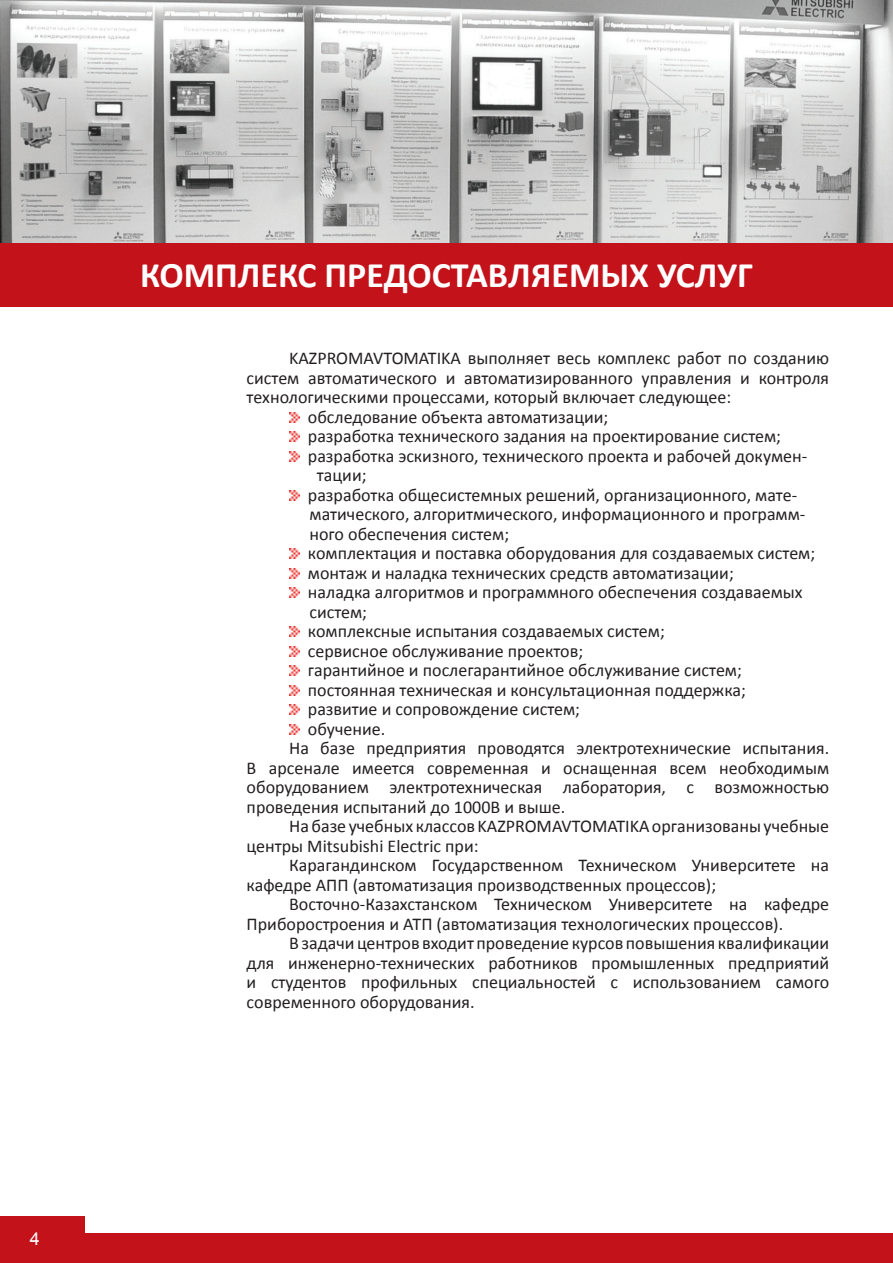
<style>
.page{position:relative;width:893px;height:1263px;background:#fff}
.page>*{position:absolute;margin:0;border:0;box-sizing:border-box;transform-origin:0 0}
.t1{font:700 36px "Calibri";color:#fff}
.t2{font:18px "Calibri";color:#231f20}
.t3{font:18px "Arial";color:#fff}
</style>
<div class="page">
<div style="left:0;top:1233px;width:893px;height:30px;background:#c4121a"></div>
<div style="left:0;top:1216px;width:85px;height:47px;background:#c4121a"></div>
<svg style="left:290px;top:412px;width:10px;height:10px"></svg>
<svg style="left:290px;top:432px;width:10px;height:9px"></svg>
<svg style="left:290px;top:451px;width:10px;height:10px"></svg>
<svg style="left:290px;top:490px;width:10px;height:10px"></svg>
<svg style="left:290px;top:549px;width:10px;height:9px"></svg>
<svg style="left:290px;top:568px;width:10px;height:10px"></svg>
<svg style="left:290px;top:588px;width:10px;height:9px"></svg>
<svg style="left:290px;top:627px;width:10px;height:9px"></svg>
<svg style="left:290px;top:646px;width:10px;height:10px"></svg>
<svg style="left:290px;top:666px;width:10px;height:9px"></svg>
<svg style="left:290px;top:685px;width:10px;height:10px"></svg>
<svg style="left:290px;top:705px;width:10px;height:9px"></svg>
<svg style="left:290px;top:724px;width:10px;height:10px"></svg>
<img style="left:0;top:0;width:893px;height:243px">
<div style="left:0;top:243px;width:893px;height:64px;background:#c4121a"></div>
<p class="t3" style="left:30px;top:1227px;width:12px">4</p>
<h1 class="t1" style="left:140px;top:252px;width:614px">КОМПЛЕКС ПРЕДОСТАВЛЯЕМЫХ УСЛУГ</h1>
<p class="t2" style="left:289px;top:347px;width:542px">KAZPROMAVTOMATIKA выполняет весь комплекс работ по созданию</p>
<p class="t2" style="left:247px;top:366px;width:584px">систем автоматического и автоматизированного управления и контроля</p>
<p class="t2" style="left:247px;top:386px;width:486px">технологическими процессами, который включает следующее:</p>
<p class="t2" style="left:308px;top:405px;width:302px">обследование объекта автоматизации;</p>
<p class="t2" style="left:308px;top:425px;width:475px">разработка технического задания на проектирование систем;</p>
<p class="t2" style="left:308px;top:444px;width:501px">разработка эскизного, технического проекта и рабочей докумен-</p>
<p class="t2" style="left:317px;top:464px;width:51px">тации;</p>
<p class="t2" style="left:308px;top:483px;width:491px">разработка общесистемных решений, организационного, мате-</p>
<p class="t2" style="left:309px;top:503px;width:497px">матического, алгоритмического, информационного и программ-</p>
<p class="t2" style="left:309px;top:522px;width:201px">ного обеспечения систем;</p>
<p class="t2" style="left:308px;top:542px;width:509px">комплектация и поставка оборудования для создаваемых систем;</p>
<p class="t2" style="left:308px;top:561px;width:427px">монтаж и наладка технических средств автоматизации;</p>
<p class="t2" style="left:308px;top:581px;width:496px">наладка алгоритмов и программного обеспечения создаваемых</p>
<p class="t2" style="left:309px;top:600px;width:59px">систем;</p>
<p class="t2" style="left:308px;top:620px;width:358px">комплексные испытания создаваемых систем;</p>
<p class="t2" style="left:308px;top:639px;width:277px">сервисное обслуживание проектов;</p>
<p class="t2" style="left:308px;top:659px;width:435px">гарантийное и послегарантийное обслуживание систем;</p>
<p class="t2" style="left:308px;top:678px;width:439px">постоянная техническая и консультационная поддержка;</p>
<p class="t2" style="left:308px;top:698px;width:274px">развитие и сопровождение систем;</p>
<p class="t2" style="left:308px;top:717px;width:79px">обучение.</p>
<p class="t2" style="left:289px;top:737px;width:542px">На базе предприятия проводятся электротехнические испытания.</p>
<p class="t2" style="left:247px;top:756px;width:584px">В арсенале имеется современная и оснащенная всем необходимым</p>
<p class="t2" style="left:247px;top:776px;width:584px">оборудованием электротехническая лаборатория, с возможностью</p>
<p class="t2" style="left:247px;top:795px;width:320px">проведения испытаний до 1000В и выше.</p>
<p class="t2" style="left:289px;top:815px;width:542px">На базе учебных классов KAZPROMAVTOMATIKA организованы учебные</p>
<p class="t2" style="left:247px;top:834px;width:233px">центры Mitsubishi Electric при:</p>
<p class="t2" style="left:289px;top:854px;width:542px">Карагандинском Государственном Техническом Университете на</p>
<p class="t2" style="left:247px;top:873px;width:471px">кафедре АПП (автоматизация производственных процессов);</p>
<p class="t2" style="left:289px;top:893px;width:541px">Восточно-Казахстанском Техническом Университете на кафедре</p>
<p class="t2" style="left:247px;top:912px;width:538px">Приборостроения и АТП (автоматизация технологических процессов).</p>
<p class="t2" style="left:289px;top:932px;width:542px">В задачи центров входит проведение курсов повышения квалификации</p>
<p class="t2" style="left:247px;top:951px;width:584px">для инженерно-технических работников промышленных предприятий</p>
<p class="t2" style="left:247px;top:971px;width:584px">и студентов профильных специальностей с использованием самого</p>
<p class="t2" style="left:247px;top:990px;width:229px">современного оборудования.</p>
</div>
